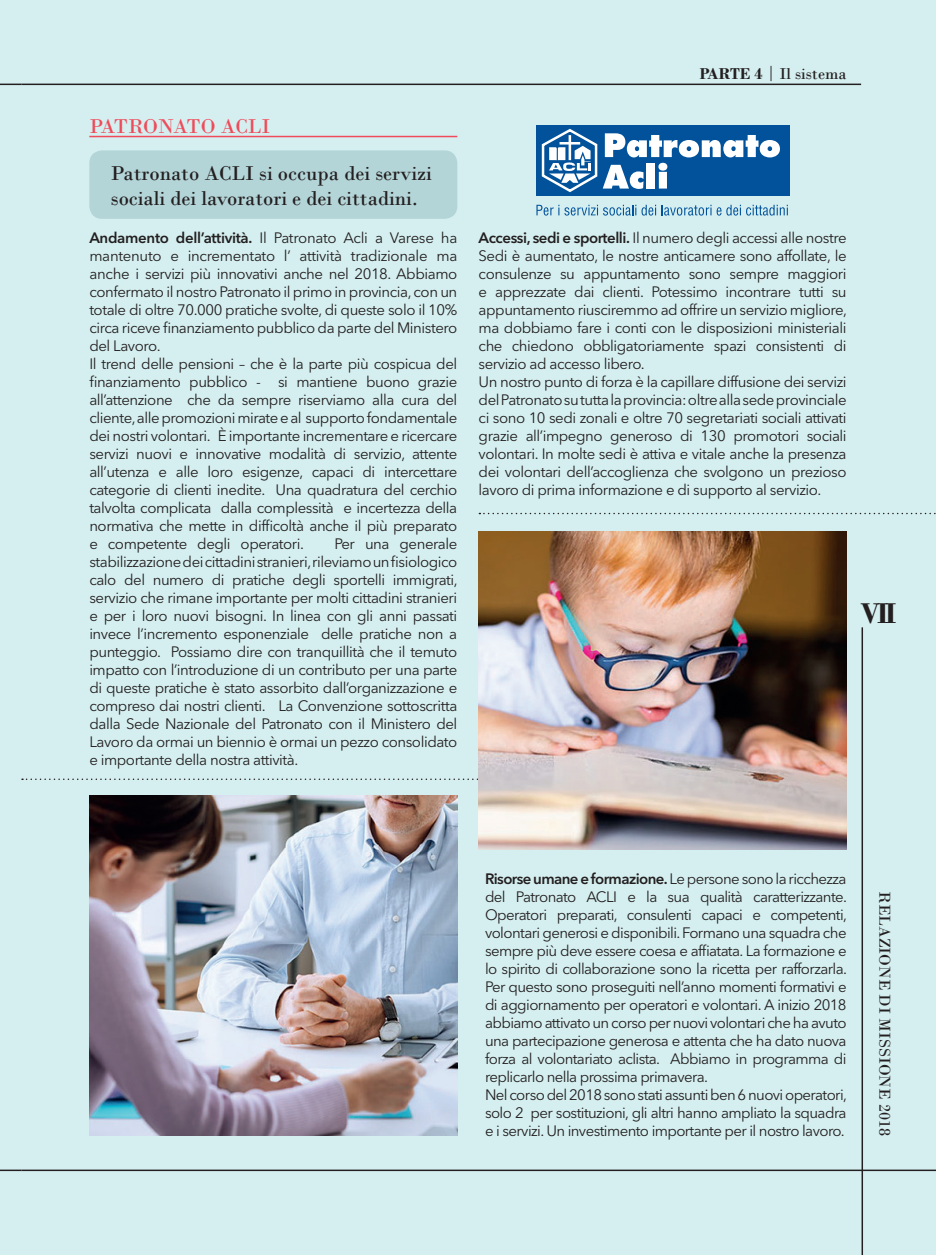
<style>
.page{position:relative;width:936px;height:1255px;background:#fff}
.page>*{position:absolute;margin:0;border:0;box-sizing:border-box;transform-origin:0 0}
.t1{font:700 30px "Bodoni";color:#231f20}
.t2{font:21px/25.2px "Bodoni";color:#231f20}
.t3{font:21px "Bodoni";letter-spacing:-.02em;color:#ef4b5a}
.t4{font:16.5px "Bodoni";color:#231f20}
.t5{font:15px/18px "Avenir Next LT Pro";letter-spacing:-.03em;color:#231f20}
.s1{font-weight:600}
.s2{font-weight:700}
</style>
<div class="page">
<div style="left:0;top:0;width:935px;height:1254px;background:#d5eff0"></div>
<hr style="left:861px;top:627px;width:2px;height:627px;background:#231f20">
<hr style="left:21px;top:1169px;width:914px;height:1px;background:#231f20">
<hr style="left:21px;top:84px;width:840px;height:1px;background:#231f20">
<svg style="left:0;top:1169px;width:21px;height:1px"></svg>
<svg style="left:0;top:84px;width:21px;height:1px"></svg>
<hr style="left:89px;top:136px;width:368px;height:1px;background:#ef4b5a">
<svg style="left:22px;top:778px;width:456px;height:2px"></svg>
<img style="left:89px;top:795px;width:368px;height:340px">
<img style="left:478px;top:531px;width:368px;height:318px">
<svg style="left:479px;top:513px;width:457px;height:1px"></svg>
<div style="left:89px;top:150px;width:368px;height:69px;background:#b4d5d8;border-radius:13px"></div>
<div style="left:536px;top:125px;width:253px;height:71px;background:#01529b"></div>
<svg style="left:536px;top:205px;width:251px;height:11px"></svg>
<svg style="left:541px;top:128px;width:239px;height:65px"></svg>
<h2 class="t3" style="left:89px;top:114px;width:183px">PATRONATO ACLI</h2>
<h2 class="t2" style="left:111px;top:160px;width:322px">Patronato ACLI si occupa dei servizi sociali dei lavoratori e dei cittadini.</h2>
<p class="t5" style="left:89px;top:228px;width:369px"><span class="s1">Andamento dell’attività.</span> Il Patronato Acli a Varese ha mantenuto e incrementato l’ attività tradizionale ma anche i servizi più innovativi anche nel 2018. Abbiamo confermato il nostro Patronato il primo in provincia, con un totale di oltre 70.000 pratiche svolte, di queste solo il 10% circa riceve finanziamento pubblico da parte del Ministero del Lavoro.<br>Il trend delle pensioni – che è la parte più cospicua del finanziamento pubblico - si mantiene buono grazie all’attenzione che da sempre riserviamo alla cura del cliente, alle promozioni mirate e al supporto fondamentale dei nostri volontari. È importante incrementare e ricercare servizi nuovi e innovative modalità di servizio, attente all’utenza e alle loro esigenze, capaci di intercettare categorie di clienti inedite. Una quadratura del cerchio talvolta complicata dalla complessità e incertezza della normativa che mette in difficoltà anche il più preparato e competente degli operatori.</p>
<p class="t5" style="left:89px;top:534px;width:370px;text-align:justify;text-indent:245px">Per una generale stabilizzazione dei cittadini stranieri, rileviamo un fisiologico calo del numero di pratiche degli sportelli immigrati, servizio che rimane importante per molti cittadini stranieri e per i loro nuovi bisogni. In linea con gli anni passati invece l’incremento esponenziale delle pratiche non a punteggio. Possiamo dire con tranquillità che il temuto impatto con l’introduzione di un contributo per una parte di queste pratiche è stato assorbito dall’organizzazione e compreso dai nostri clienti. La Convenzione sottoscritta dalla Sede Nazionale del Patronato con il Ministero del Lavoro da ormai un biennio è ormai un pezzo consolidato e importante della nostra attività.</p>
<p class="t4" style="left:699px;top:63px;width:148px"><span class="s2">PARTE 4</span> | Il sistema</p>
<p class="t5" style="left:478px;top:229px;width:370px"><span class="s1">Accessi, sedi e sportelli.</span> Il numero degli accessi alle nostre Sedi è aumentato, le nostre anticamere sono affollate, le consulenze su appuntamento sono sempre maggiori e apprezzate dai clienti. Potessimo incontrare tutti su appuntamento riusciremmo ad offrire un servizio migliore, ma dobbiamo fare i conti con le disposizioni ministeriali che chiedono obbligatoriamente spazi consistenti di servizio ad accesso libero.<br>Un nostro punto di forza è la capillare diffusione dei servizi del Patronato su tutta la provincia: oltre alla sede provinciale ci sono 10 sedi zonali e oltre 70 segretariati sociali attivati grazie all’impegno generoso di 130 promotori sociali volontari. In molte sedi è attiva e vitale anche la presenza dei volontari dell’accoglienza che svolgono un prezioso lavoro di prima informazione e di supporto al servizio.</p>
<h1 class="t1" style="left:860px;top:595px;width:37px">VII</h1>
<p class="t5" style="left:485px;top:869px;width:363px"><span class="s1">Risorse umane e formazione.</span> Le persone sono la ricchezza del Patronato ACLI e la sua qualità caratterizzante.<br>Operatori preparati, consulenti capaci e competenti, volontari generosi e disponibili. Formano una squadra che sempre più deve essere coesa e affiatata. La formazione e lo spirito di collaborazione sono la ricetta per rafforzarla.<br>Per questo sono proseguiti nell’anno momenti formativi e di aggiornamento per operatori e volontari. A inizio 2018 abbiamo attivato un corso per nuovi volontari che ha avuto una partecipazione generosa e attenta che ha dato nuova forza al volontariato aclista. Abbiamo in programma di replicarlo nella prossima primavera.<br>Nel corso del 2018 sono stati assunti ben 6 nuovi operatori, solo 2 per sostituzioni, gli altri hanno ampliato la squadra e i servizi. Un investimento importante per il nostro lavoro.</p>
<p class="t4" style="left:894px;top:891px;width:246px;rotate:90deg">RELAZIONE DI MISSIONE 2018</p>
</div>
